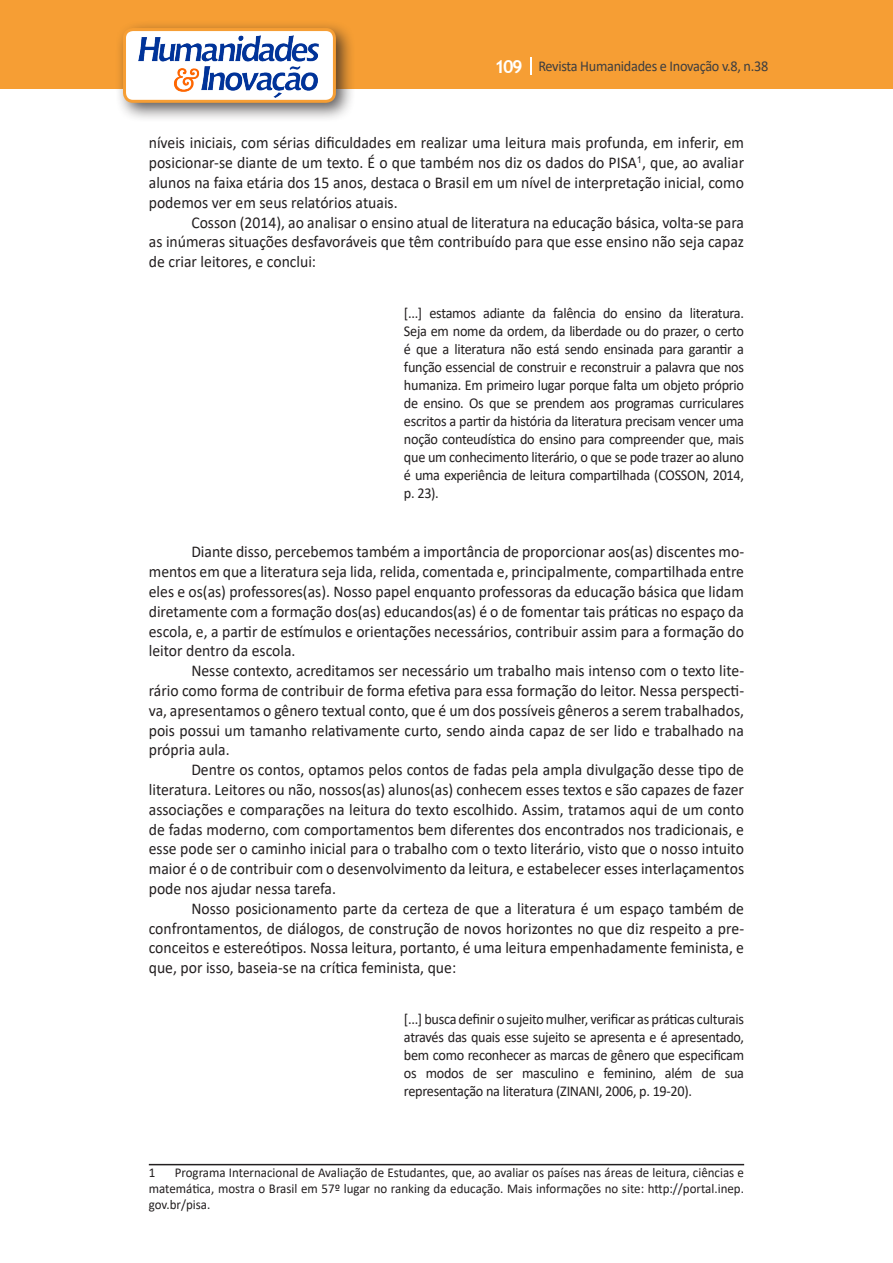
<style>
.page{position:relative;width:893px;height:1263px;background:#fff}
.page>*{position:absolute;margin:0;border:0;box-sizing:border-box;transform-origin:0 0}
.Texto{font:16.5px/19.8px "Calibri";color:#231f20;text-align:justify;scale:.95 1}
.citacao{font:15px/18px "Calibri";letter-spacing:-.02em;color:#231f20;text-align:justify;scale:.95 1}
.t1{font:15px "Calibri";letter-spacing:-.02em;color:#3e3e3f;scale:.95 1}
.Rodapé{font:13.5px/16.2px "Calibri";color:#231f20;text-align:justify;scale:.96 1}
.s1{font-family:"Trebuchet MS";font-weight:700;font-size:18px;color:#fff}
</style>
<div class="page">
<div style="left:0;top:0;width:893px;height:88px;background:#f69e34"></div>
<svg style="left:530px;top:57px;width:2px;height:18px"></svg>
<div style="left:115px;top:20px;width:241px;height:103px;background:#231f20;opacity:.75"></div>
<div style="left:125px;top:30px;width:209px;height:71px;background:#fff;border-radius:9px"></div>
<img style="left:138px;top:35px;width:181px;height:62px">
<div style="left:123px;top:28px;width:213px;height:75px;border:3px solid #f69e34;border-radius:9px"></div>
<hr style="left:149px;top:1164px;width:595px;height:1px;background:#231f20">
<p class="t1" style="left:495px;top:56px;width:290px"><span class="s1">109</span> Revista Humanidades e Inovação v.8, n.38</p>
<p class="Texto" style="left:149px;top:133px;width:628px">níveis iniciais, com sérias dificuldades em realizar uma leitura mais profunda, em inferir, em posicionar-se diante de um texto. É o que também nos diz os dados do PISA<sup>1</sup>, que, ao avaliar alunos na faixa etária dos 15 anos, destaca o Brasil em um nível de interpretação inicial, como podemos ver em seus relatórios atuais.</p>
<p class="Texto" style="left:149px;top:212px;width:628px;text-indent:43px">Cosson (2014), ao analisar o ensino atual de literatura na educação básica, volta-se para as inúmeras situações desfavoráveis que têm contribuído para que esse ensino não seja capaz de criar leitores, e conclui:</p>
<p class="citacao" style="left:404px;top:303px;width:360px">[...] estamos adiante da falência do ensino da literatura.<br>Seja em nome da ordem, da liberdade ou do prazer, o certo é que a literatura não está sendo ensinada para garantir a função essencial de construir e reconstruir a palavra que nos humaniza. Em primeiro lugar porque falta um objeto próprio de ensino. Os que se prendem aos programas curriculares escritos a partir da história da literatura precisam vencer uma noção conteudística do ensino para compreender que, mais que um conhecimento literário, o que se pode trazer ao aluno é uma experiência de leitura compartilhada (COSSON, 2014, p. 23).</p>
<p class="Texto" style="left:149px;top:542px;width:628px;text-indent:43px">Diante disso, percebemos também a importância de proporcionar aos(as) discentes mo&shy;mentos em que a literatura seja lida, relida, comentada e, principalmente, compartilhada entre eles e os(as) professores(as). Nosso papel enquanto professoras da educação básica que lidam diretamente com a formação dos(as) educandos(as) é o de fomentar tais práticas no espaço da escola, e, a partir de estímulos e orientações necessários, contribuir assim para a formação do leitor dentro da escola.</p>
<p class="Texto" style="left:149px;top:660px;width:628px;text-indent:43px">Nesse contexto, acreditamos ser necessário um trabalho mais intenso com o texto lite&shy;rário como forma de contribuir de forma efetiva para essa formação do leitor. Nessa perspecti&shy;va, apresentamos o gênero textual conto, que é um dos possíveis gêneros a serem trabalhados, pois possui um tamanho relativamente curto, sendo ainda capaz de ser lido e trabalhado na própria aula.</p>
<p class="Texto" style="left:149px;top:759px;width:628px;text-indent:43px">Dentre os contos, optamos pelos contos de fadas pela ampla divulgação desse tipo de literatura. Leitores ou não, nossos(as) alunos(as) conhecem esses textos e são capazes de fazer associações e comparações na leitura do texto escolhido. Assim, tratamos aqui de um conto de fadas moderno, com comportamentos bem diferentes dos encontrados nos tradicionais, e esse pode ser o caminho inicial para o trabalho com o texto literário, visto que o nosso intuito maior é o de contribuir com o desenvolvimento da leitura, e estabelecer esses interlaçamentos pode nos ajudar nessa tarefa.</p>
<p class="Texto" style="left:149px;top:898px;width:628px;text-indent:43px">Nosso posicionamento parte da certeza de que a literatura é um espaço também de confrontamentos, de diálogos, de construção de novos horizontes no que diz respeito a pre&shy;conceitos e estereótipos. Nossa leitura, portanto, é uma leitura empenhadamente feminista, e que, por isso, baseia-se na crítica feminista, que:</p>
<p class="citacao" style="left:404px;top:1009px;width:360px">[...] busca definir o sujeito mulher, verificar as práticas culturais através das quais esse sujeito se apresenta e é apresentado, bem como reconhecer as marcas de gênero que especificam os modos de ser masculino e feminino, além de sua representação na literatura (ZINANI, 2006, p. 19-20).</p>
<p class="Rodapé" style="left:149px;top:1164px;width:621px;text-indent:26px">Programa Internacional de Avaliação de Estudantes, que, ao avaliar os países nas áreas de leitura, ciências e matemática, mostra o Brasil em 57º lugar no ranking da educação. Mais informações no site: http://portal.inep. gov.br/pisa.</p>
<p class="Rodapé" style="left:149px;top:1164px;width:8px">1</p>
</div>
